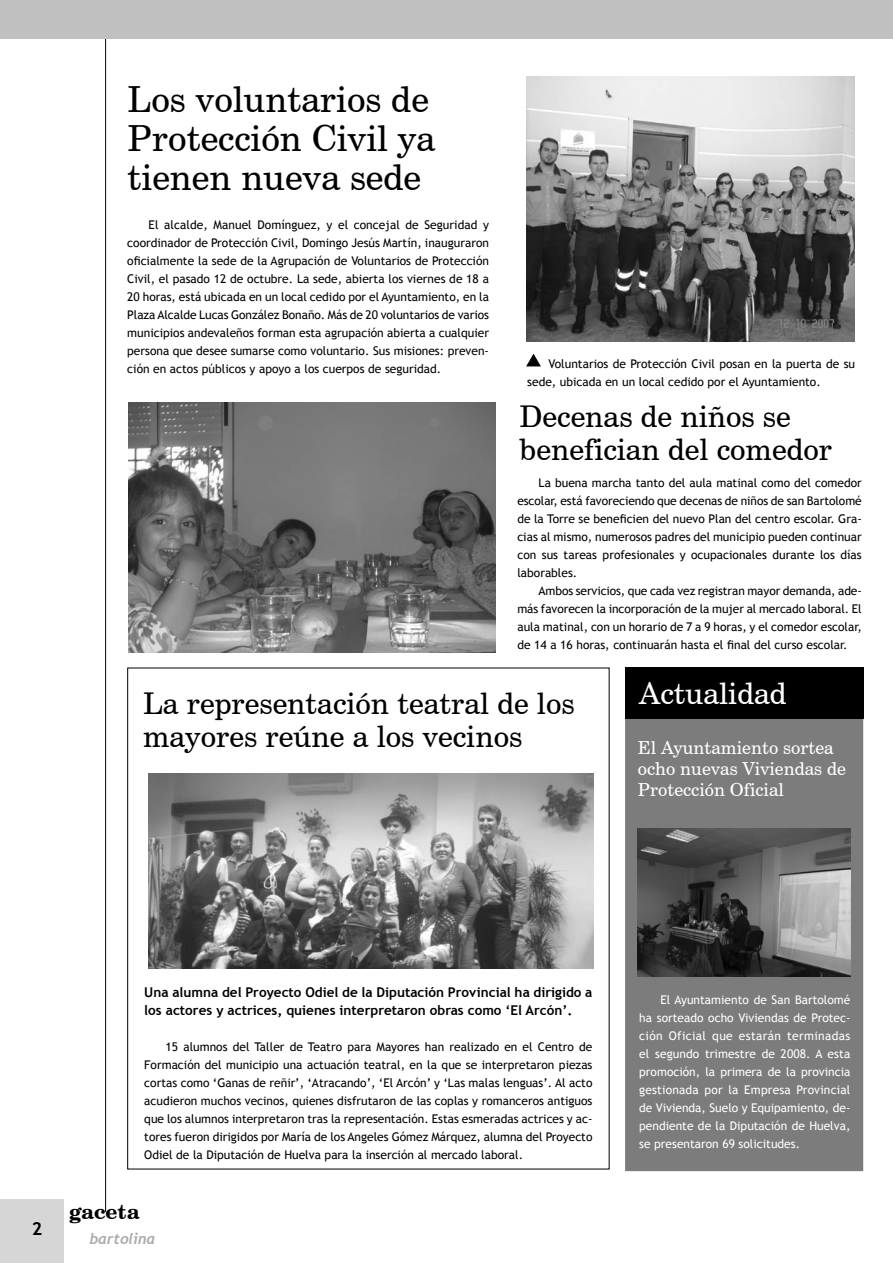
<style>
.page{position:relative;width:893px;height:1263px;background:#fff}
.page>*{position:absolute;margin:0;border:0;box-sizing:border-box;transform-origin:0 0}
.Título{font:36px/39px "Century Schoolbook BT";color:#000}
.Título-2{font:30px/33px "Century Schoolbook BT";color:#000}
.t1{font:30px "Century Schoolbook BT";color:#fff}
.t2{font:700 21px "Century Schoolbook BT";color:#000}
.t3{font:18px/21px "Century Schoolbook BT";color:#fff}
.t4{font:700 18px "Trebuchet MS";color:#000}
.t5{font:italic 700 15px "Trebuchet";letter-spacing:-.005em;color:#aaa}
.t6{font:700 13.5px/18px "Trebuchet MS";color:#000}
.texto{font:12px/18px "Trebuchet MS";color:#000;text-align:justify}
.t7{font:12px/18px "Trebuchet MS";color:#fff;text-align:justify}
</style>
<div class="page">
<hr style="left:105px;top:0;width:1px;height:1212px;background:#000">
<div style="left:0;top:1199px;width:64px;height:64px;background:#d6d6d6"></div>
<div style="left:0;top:0;width:893px;height:38px;background:#c0c0c0"></div>
<img style="left:149px;top:774px;width:444px;height:194px">
<img style="left:526px;top:77px;width:329px;height:265px">
<div style="left:626px;top:715px;width:236px;height:455px;background:#7c7c7c"></div>
<div style="left:625px;top:714px;width:238px;height:457px;border:2px solid #7c7c7c"></div>
<div style="left:625px;top:667px;width:238px;height:51px;background:#000"></div>
<img style="left:128px;top:403px;width:368px;height:249px">
<img style="left:638px;top:829px;width:212px;height:147px">
<svg style="left:526px;top:354px;width:15px;height:13px"></svg>
<p class="Título" style="left:128px;top:80px;width:309px">Los voluntarios de<br>Protección Civil ya tienen nueva sede</p>
<p class="texto" style="left:127px;top:215px;width:363px;text-indent:21px">El alcalde, Manuel Domínguez, y el concejal de Seguridad y coordinador de Protección Civil, Domingo Jesús Martín, inauguraron oficialmente la sede de la Agrupación de Voluntarios de Protección Civil, el pasado 12 de octubre. La sede, abierta los viernes de 18 a 20 horas, está ubicada en un local cedido por el Ayuntamiento, en la Plaza Alcalde Lucas González Bonaño. Más de 20 voluntarios de varios municipios andevaleños forman esta agrupación abierta a cualquier persona que desee sumarse como voluntario. Sus misiones: preven&shy;ción en actos públicos y apoyo a los cuerpos de seguridad.</p>
<p class="texto" style="left:527px;top:355px;width:329px;text-indent:21px">Voluntarios de Protección Civil posan en la puerta de su sede, ubicada en un local cedido por el Ayuntamiento.</p>
<p class="Título-2" style="left:520px;top:399px;width:314px">Decenas de niños se benefician del comedor</p>
<p class="texto" style="left:517px;top:474px;width:346px;text-indent:21px">La buena marcha tanto del aula matinal como del comedor escolar, está favoreciendo que decenas de niños de san Bartolomé de la Torre se beneficien del nuevo Plan del centro escolar. Gra&shy;cias al mismo, numerosos padres del municipio pueden continuar con sus tareas profesionales y ocupacionales durante los días laborables.</p>
<p class="texto" style="left:517px;top:582px;width:346px;text-indent:21px">Ambos servicios, que cada vez registran mayor demanda, ade&shy;más favorecen la incorporación de la mujer al mercado laboral. El aula matinal, con un horario de 7 a 9 horas, y el comedor escolar, de 14 a 16 horas, continuarán hasta el final del curso escolar.</p>
<p class="Título-2" style="left:143px;top:686px;width:433px">La representación teatral de los mayores reúne a los vecinos</p>
<p class="t1" style="left:639px;top:675px;width:149px">Actualidad</p>
<p class="t3" style="left:638px;top:736px;width:210px">El Ayuntamiento sortea ocho nuevas Viviendas de<br>Protección Oficial</p>
<p class="t4" style="left:32px;top:1218px;width:12px">2</p>
<p class="t6" style="left:144px;top:983px;width:450px">Una alumna del Proyecto Odiel de la Diputación Provincial ha dirigido a los actores y actrices, quienes interpretaron obras como ‘El Arcón’.</p>
<p class="texto" style="left:144px;top:1037px;width:450px;text-indent:21px">15 alumnos del Taller de Teatro para Mayores han realizado en el Centro de Formación del municipio una actuación teatral, en la que se interpretaron piezas cortas como ‘Ganas de reñir’, ‘Atracando’, ‘El Arcón’ y ‘Las malas lenguas’. Al acto acudieron muchos vecinos, quienes disfrutaron de las coplas y romanceros antiguos que los alumnos interpretaron tras la representación. Estas esmeradas actrices y ac&shy;tores fueron dirigidos por María de los Angeles Gómez Márquez, alumna del Proyecto Odiel de la Diputación de Huelva para la inserción al mercado laboral.</p>
<p class="t2" style="left:69px;top:1199px;width:72px">gaceta</p>
<p class="t5" style="left:89px;top:1230px;width:67px">bartolina</p>
<p class="t7" style="left:639px;top:991px;width:213px;text-indent:21px">El Ayuntamiento de San Bartolomé ha sorteado ocho Viviendas de Protec&shy;ción Oficial que estarán terminadas el segundo trimestre de 2008. A esta promoción, la primera de la provincia gestionada por la Empresa Provincial de Vivienda, Suelo y Equipamiento, de&shy;pendiente de la Diputación de Huelva, se presentaron 69 solicitudes.</p>
</div>
